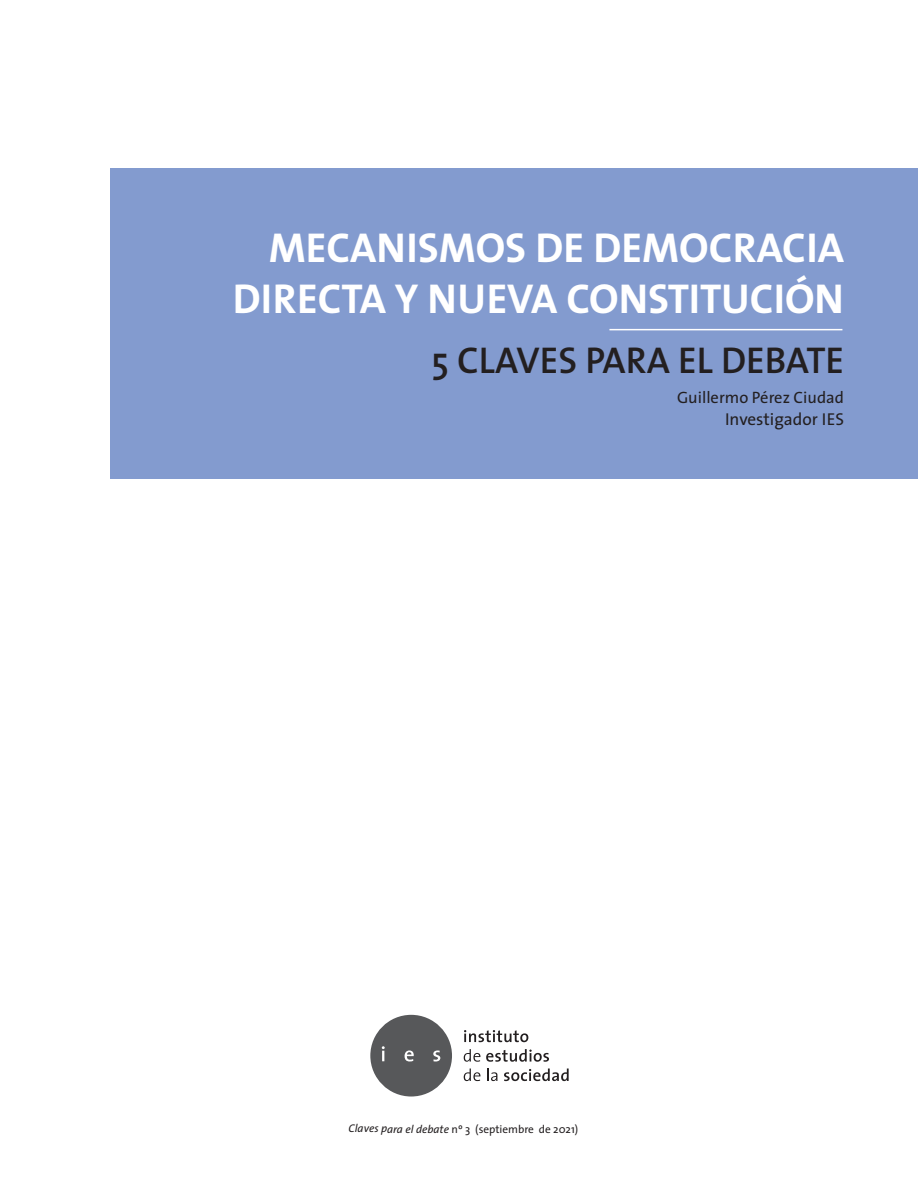
<style>
.page{position:relative;width:918px;height:1188px;background:#fff}
.page>*{position:absolute;margin:0;border:0;box-sizing:border-box;transform-origin:0 0}
.t1{font:700 42px/51px "The Sans";color:#fff;text-align:right}
.t2{font:600 37.5px "The Sans";color:#231f20}
.Texto_Cita{font:17.25px "The Sans";color:#231f20}
.Texto_Cita-2{font:16.5px "The Sans";color:#231f20}
.pie_de_pagina{font:11.25px "The Sans";letter-spacing:-.005em;color:#231f20}
.s1{font-style:italic}
</style>
<div class="page">
<div style="left:111px;top:169px;width:807px;height:310px;background:#839bcf"></div>
<hr style="left:609px;top:329px;width:233px;height:1px;background:#fff">
<div style="left:370px;top:1015px;width:82px;height:82px;background:#57585a;border-radius:50%"></div>
<svg style="left:382px;top:1046px;width:3px;height:15px"></svg>
<svg style="left:405px;top:1050px;width:9px;height:12px"></svg>
<svg style="left:433px;top:1050px;width:7px;height:12px"></svg>
<svg style="left:464px;top:1069px;width:16px;height:12px"></svg>
<svg style="left:487px;top:1069px;width:10px;height:12px"></svg>
<svg style="left:504px;top:1069px;width:65px;height:12px"></svg>
<svg style="left:464px;top:1049px;width:16px;height:13px"></svg>
<svg style="left:486px;top:1049px;width:63px;height:13px"></svg>
<svg style="left:464px;top:1030px;width:64px;height:12px"></svg>
<p class="t1" style="left:233px;top:221px;width:613px">MECANISMOS DE DEMOCRACIA<br>DIRECTA Y NUEVA CONSTITUCIÓN</p>
<p class="t2" style="left:431px;top:329px;width:414px">5 CLAVES PARA EL DEBATE</p>
<p class="Texto_Cita-2" style="left:677px;top:384px;width:168px">Guillermo Pérez Ciudad</p>
<p class="Texto_Cita" style="left:725px;top:405px;width:120px">Investigador IES</p>
<p class="pie_de_pagina" style="left:348px;top:1120px;width:231px"><span class="s1">Claves para el debate</span> nº 3 (septiembre de 2021)</p>
</div>
